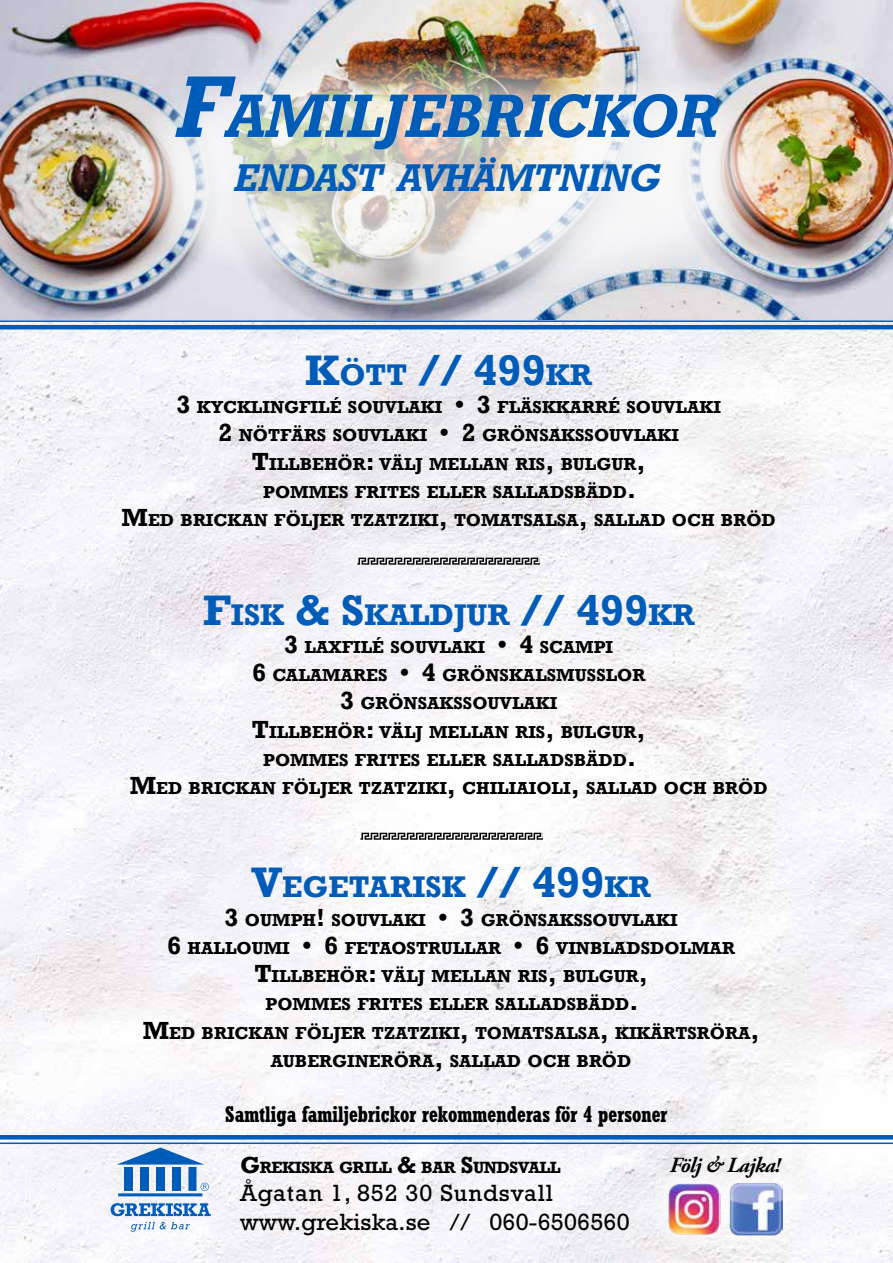
<style>
.page{position:relative;width:893px;height:1263px;background:#fff}
.page>*{position:absolute;margin:0;border:0;box-sizing:border-box;transform-origin:0 0}
.t1{font:italic 700 59.85px "Rockwell BQ";letter-spacing:.03em;color:#005cb9}
.t2{font:700 43.8px "Rockwell";color:#005cb9}
.t3{font:italic 700 37.8px "Rockwell BQ";letter-spacing:-.005em;color:#005cb9}
.t4{font:700 30.6px "Rockwell";color:#005cb9}
.t5{font:23.85px/28.7px "Rockwell";letter-spacing:.01em;color:#000}
.t6{font:700 22.5px "Rockwell Condensed BQ";color:#000}
.t7{font:italic 700 21.45px "Adobe Garamond Pro";letter-spacing:-.03em;color:#000}
.t8{font:700 17.85px/28.2px "Rockwell";color:#000;text-align:center}
.t9{font:700 16.65px "Rockwell";letter-spacing:-.03em;color:#000}
.s1{font-size:85.5px}
.s2{font-size:30.6px}
.s3{font-size:25.35px}
.s4{font-size:43.8px}
.s5{font-size:23.85px}
</style>
<div class="page">
<img style="left:1px;top:0;width:892px;height:320px">
<img style="left:94px;top:54px;width:710px;height:239px;border-radius:50%">
<img style="left:0;top:322px;width:893px;height:941px">
<svg style="left:357px;top:558px;width:183px;height:7px"></svg>
<svg style="left:117px;top:1147px;width:87px;height:17px"></svg>
<div style="left:124px;top:1167px;width:8px;height:24px;background:#005cb9"></div>
<div style="left:140px;top:1167px;width:8px;height:24px;background:#005cb9"></div>
<div style="left:156px;top:1167px;width:8px;height:24px;background:#005cb9"></div>
<div style="left:172px;top:1167px;width:8px;height:24px;background:#005cb9"></div>
<div style="left:188px;top:1167px;width:8px;height:24px;background:#005cb9"></div>
<hr style="left:118px;top:1193px;width:84px;height:3px;background:#005cb9">
<svg style="left:201px;top:1183px;width:8px;height:8px"></svg>
<svg style="left:111px;top:1203px;width:100px;height:13px"></svg>
<svg style="left:131px;top:1222px;width:59px;height:10px"></svg>
<div style="left:704px;top:1157px;width:104px;height:103px;background:#f6f6f7"></div>
<img style="left:745px;top:1183px;width:37px;height:52px">
<svg style="left:644px;top:1157px;width:101px;height:102px;fill:#f2f0f3"></svg>
<img style="left:668px;top:1182px;width:53px;height:53px">
<svg style="left:360px;top:833px;width:183px;height:7px"></svg>
<hr style="left:0;top:1135px;width:893px;height:4px;background:#005cb9">
<hr style="left:0;top:1142px;width:893px;height:2px;background:#005cb9">
<hr style="left:0;top:325px;width:893px;height:4px;background:#005cb9">
<hr style="left:0;top:320px;width:893px;height:2px;background:#005cb9">
<h1 class="t1" style="left:175px;top:81px;width:544px"><span class="s1">F</span>AMILJEBRICKOR</h1>
<h3 class="t3" style="left:234px;top:156px;width:427px">ENDAST AVHÄMTNING</h3>
<h2 class="t2" style="left:305px;top:335px;width:288px">K<span class="s2">ÖTT</span> // 499<span class="s2">KR</span></h2>
<p class="t8" style="left:122px;top:392px;width:656px"><span class="s3">3</span> KYCKLINGFILÉ SOUVLAKI <span class="s3">• 3</span> FLÄSKKARRÉ SOUVLAKI<br><span class="s3">2</span> NÖTFÄRS SOUVLAKI <span class="s3">• 2</span> GRÖNSAKSSOUVLAKI<br><span class="s3">T</span>ILLBEHÖR<span class="s3">:</span> VÄLJ MELLAN RIS<span class="s3">,</span> BULGUR<span class="s3">,<br></span>POMMES FRITES ELLER SALLADSBÄDD<span class="s3">.<br>M</span>ED BRICKAN FÖLJER TZATZIKI<span class="s3">,</span> TOMATSALSA<span class="s3">,</span> SALLAD OCH BRÖD</p>
<h3 class="t4" style="left:203px;top:590px;width:494px"><span class="s4">F</span>ISK <span class="s4">&amp; S</span>KALDJUR <span class="s4">// 499</span>KR</h3>
<p class="t8" style="left:130px;top:631px;width:640px"><span class="s3">3</span> LAXFILÉ SOUVLAKI <span class="s3">• 4</span> SCAMPI<br><span class="s3">6</span> CALAMARES <span class="s3">• 4</span> GRÖNSKALSMUSSLOR<br><span class="s3">3</span> GRÖNSAKSSOUVLAKI<br><span class="s3">T</span>ILLBEHÖR<span class="s3">:</span> VÄLJ MELLAN RIS<span class="s3">,</span> BULGUR<span class="s3">,<br></span>POMMES FRITES ELLER SALLADSBÄDD<span class="s3">.<br>M</span>ED BRICKAN FÖLJER TZATZIKI<span class="s3">,</span> CHILIAIOLI<span class="s3">,</span> SALLAD OCH BRÖD</p>
<h3 class="t4" style="left:251px;top:862px;width:401px"><span class="s4">V</span>EGETARISK <span class="s4">// 499</span>KR</h3>
<p class="t8" style="left:143px;top:904px;width:618px"><span class="s3">3</span> OUMPH<span class="s3">!</span> SOUVLAKI <span class="s3">• 3</span> GRÖNSAKSSOUVLAKI<br><span class="s3">6</span> HALLOUMI <span class="s3">• 6</span> FETAOSTRULLAR <span class="s3">• 6</span> VINBLADSDOLMAR <span class="s3">T</span>ILLBEHÖR<span class="s3">:</span> VÄLJ MELLAN RIS<span class="s3">,</span> BULGUR<span class="s3">,<br></span>POMMES FRITES ELLER SALLADSBÄDD<span class="s3">.<br>M</span>ED BRICKAN FÖLJER TZATZIKI<span class="s3">,</span> TOMATSALSA<span class="s3">,</span> KIKÄRTSRÖRA<span class="s3">, </span>AUBERGINERÖRA<span class="s3">,</span> SALLAD OCH BRÖD</p>
<p class="t6" style="left:225px;top:1102px;width:444px">Samtliga familjebrickor rekommenderas för 4 personer</p>
<p class="t9" style="left:240px;top:1153px;width:322px"><span class="s5">G</span>REKISKA GRILL <span class="s5">&amp;</span> BAR <span class="s5">S</span>UNDSVALL</p>
<h3 class="t5" style="left:240px;top:1178px;width:391px">Ågatan 1, 852 30 Sundsvall www.grekiska.se // 060-6506560</h3>
<p class="t7" style="left:670px;top:1153px;width:112px">Följ &amp; Lajka!</p>
</div>
